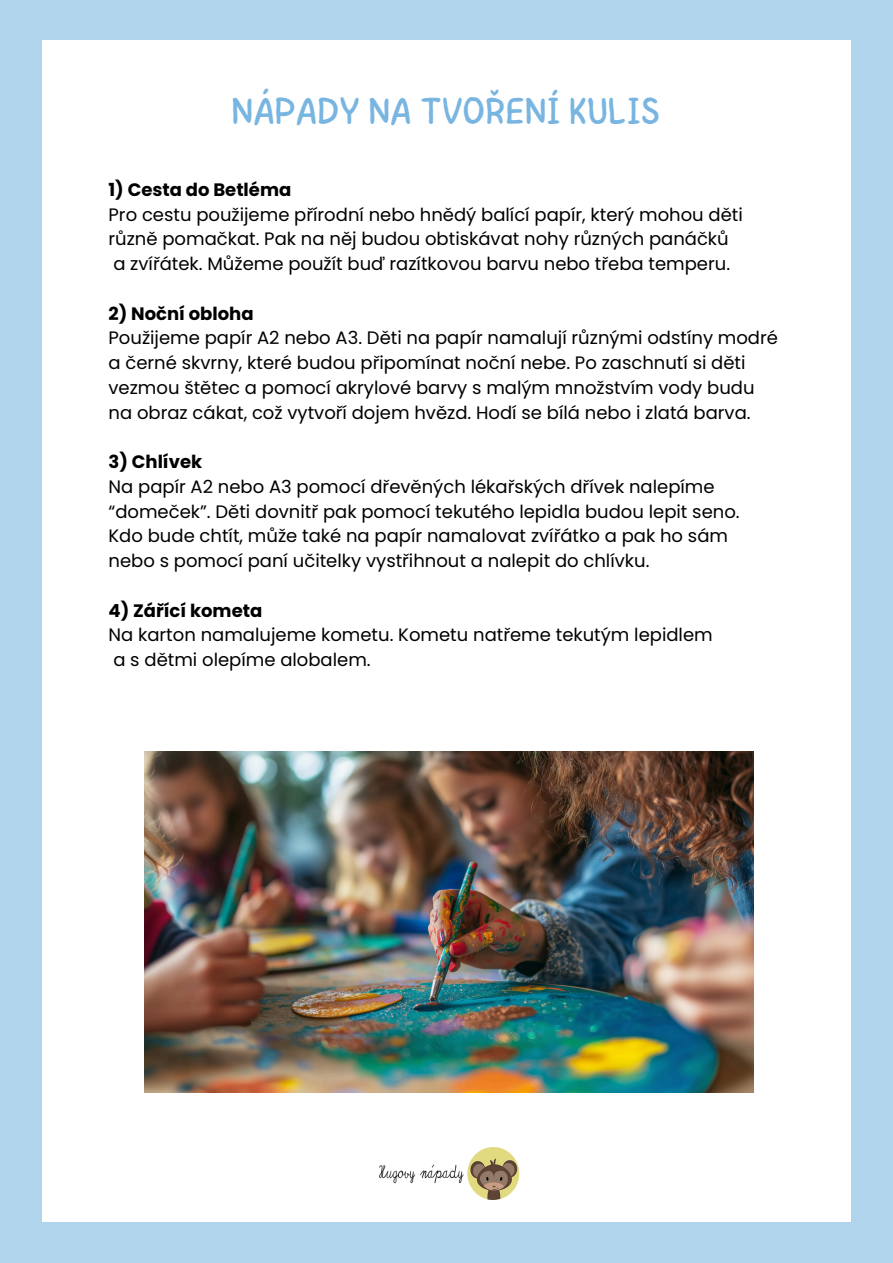
<style>
.page{position:relative;width:893px;height:1263px;background:#b1d4ed}
.page>*{position:absolute;margin:0;border:0;box-sizing:border-box;transform-origin:0 0}
.t1{font:37.5px "Childos Arabic";color:#78b5e1}
.t2{font:18px/24.8px "Poppins";color:#000}
.t3{font:700 18px "Poppins";color:#000}
</style>
<div class="page">
<div style="left:42px;top:40px;width:809px;height:1182px;background:#fff"></div>
<img style="left:379px;top:1148px;width:141px;height:52px">
<img style="left:144px;top:751px;width:609px;height:342px">
<h1 class="t1" style="left:231px;top:84px;width:430px">NÁPADY NA TVOŘENÍ KULIS</h1>
<p class="t3" style="left:109px;top:177px;width:184px">1) Cesta do Betléma</p>
<p class="t2" style="left:109px;top:202px;width:636px">Pro cestu použijeme přírodní nebo hnědý balící papír, který mohou děti různě pomačkat. Pak na něj budou obtiskávat nohy různých panáčků</p>
<p class="t2" style="left:113px;top:251px;width:618px">a zvířátek. Můžeme použít buď razítkovou barvu nebo třeba temperu.</p>
<p class="t3" style="left:109px;top:301px;width:147px">2) Noční obloha</p>
<p class="t2" style="left:109px;top:326px;width:671px">Použijeme papír A2 nebo A3. Děti na papír namalují různými odstíny modré a černé skvrny, které budou připomínat noční nebe. Po zaschnutí si děti vezmou štětec a pomocí akrylové barvy s malým množstvím vody budu na obraz cákat, což vytvoří dojem hvězd. Hodí se bílá nebo i zlatá barva.</p>
<p class="t3" style="left:109px;top:449px;width:95px">3) Chlívek</p>
<p class="t2" style="left:109px;top:474px;width:632px">Na papír A2 nebo A3 pomocí dřevěných lékařských dřívek nalepíme “domeček”. Děti dovnitř pak pomocí tekutého lepidla budou lepit seno.</p>
<p class="t2" style="left:109px;top:524px;width:621px">Kdo bude chtít, může také na papír namalovat zvířátko a pak ho sám</p>
<p class="t2" style="left:109px;top:548px;width:542px">nebo s pomocí paní učitelky vystřihnout a nalepit do chlívku.</p>
<p class="t3" style="left:109px;top:598px;width:155px">4) Zářící kometa</p>
<p class="t2" style="left:109px;top:623px;width:606px">Na karton namalujeme kometu. Kometu natřeme tekutým lepidlem</p>
<p class="t2" style="left:113px;top:647px;width:259px">a s dětmi olepíme alobalem.</p>
</div>
